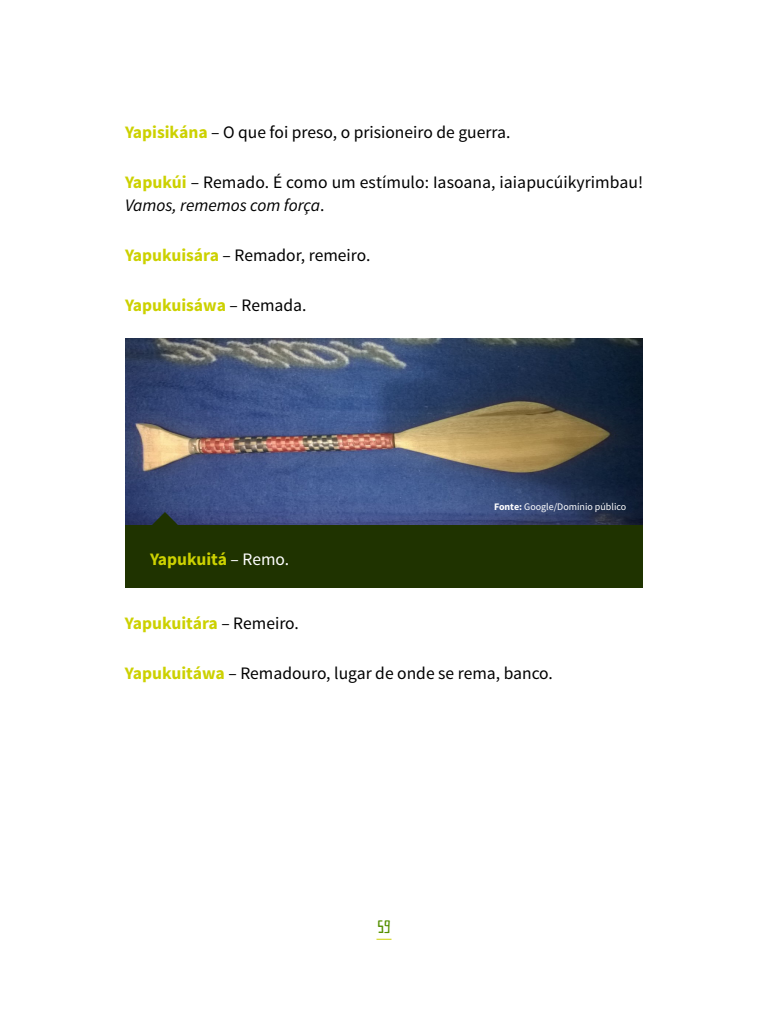
<style>
.page{position:relative;width:768px;height:1024px;background:#fff}
.page>*{position:absolute;margin:0;border:0;box-sizing:border-box;transform-origin:0 0}
.t1{font:17.5px/22.5px "Source Sans Pro";color:#000}
.t2{font:700 17.5px "Source Sans Pro";color:#ccd100}
.t3{font:17.5px "TIPASSIM";color:#548f00}
.t4{font:10px "Source Sans Pro";color:#fff}
.s1{font-weight:700;color:#ccd100}
.s2{font-style:italic}
.s3{font-weight:400;color:#000}
.s4{font-weight:400;color:#fff}
.s5{font-weight:700}
</style>
<div class="page">
<svg style="left:376px;top:939px;width:16px;height:1px"></svg>
<div style="left:125px;top:501px;width:518px;height:87px;background:#1f3300"></div>
<img style="left:125px;top:339px;width:518px;height:185px">
<svg style="left:152px;top:512px;width:26px;height:13px"></svg>
<p class="t1" style="left:125px;top:121px;width:387px"><span class="s1">Yapisikána</span> – O que foi preso, o prisioneiro de guerra.</p>
<p class="t1" style="left:125px;top:171px;width:520px"><span class="s1">Yapukúi</span> – Remado. É como um estímulo: Iasoana, iaiapucúikyrimbau!<br><span class="s2">Vamos, rememos com força</span>.</p>
<p class="t1" style="left:125px;top:244px;width:247px"><span class="s1">Yapukuisára</span> – Remador, remeiro.</p>
<p class="t2" style="left:125px;top:294px;width:183px">Yapukuisáwa <span class="s3">– Remada.</span></p>
<p class="t2" style="left:150px;top:547px;width:141px">Yapukuitá <span class="s4">– Remo.</span></p>
<p class="t4" style="left:494px;top:500px;width:134px"><span class="s5">Fonte:</span> Google/Domínio público</p>
<p class="t2" style="left:125px;top:612px;width:175px">Yapukuitára <span class="s3">– Remeiro.</span></p>
<p class="t1" style="left:125px;top:663px;width:429px"><span class="s1">Yapukuitáwa</span> – Remadouro, lugar de onde se rema, banco.</p>
<p class="t3" style="left:378px;top:917px;width:14px">59</p>
</div>
